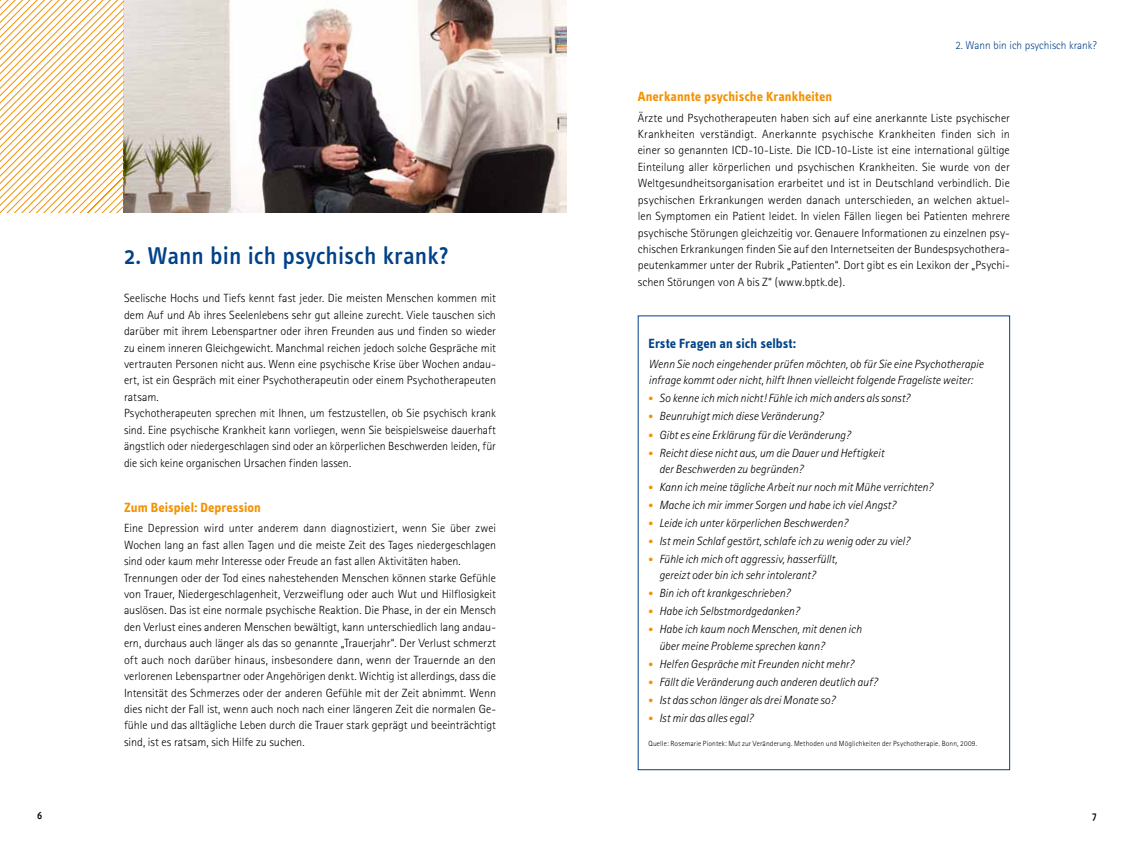
<style>
.page{position:relative;width:1134px;height:851px;background:#fff}
.page>*{position:absolute;margin:0;border:0;box-sizing:border-box;transform-origin:0 0}
.t1{font:500 25px "Info Text";color:#004288}
.t2{font:13.75px "Info Text Bold Tf";letter-spacing:.005em;color:#f39100}
.t3{font:13.75px "Info Text Bold Tf";color:#004288}
.t4{font:300 11.88px/16.4px "Rotis Sans Serif";color:#000}
.t5{font:italic 300 11.88px/16.2px "Rotis Sans Serif";letter-spacing:-.005em;color:#000}
.t6{font:300 11.25px "Rotis Sans Serif";color:#004288}
.t7{font:700 11.25px "Delicious";color:#000}
.t8{font:300 7.5px "Rotis Sans Serif";letter-spacing:.015em;color:#000}
.s1{font-style:normal;font-size:10px;color:#f39100}
</style>
<div class="page">
<img style="left:123px;top:0;width:444px;height:213px">
<svg style="left:0;top:0;width:123px;height:213px"></svg>
<h1 class="t1" style="left:124px;top:242px;width:326px">2. Wann bin ich psychisch krank?</h1>
<p class="t4" style="left:124px;top:290px;width:374px">Seelische Hochs und Tiefs kennt fast jeder. Die meisten Menschen kommen mit dem Auf und Ab ihres Seelenlebens sehr gut alleine zurecht. Viele tauschen sich darüber mit ihrem Lebenspartner oder ihren Freunden aus und finden so wieder zu einem inneren Gleichgewicht. Manchmal reichen jedoch solche Gespräche mit vertrauten Personen nicht aus. Wenn eine psychische Krise über Wochen andau&shy;ert, ist ein Gespräch mit einer Psychotherapeutin oder einem Psychotherapeuten ratsam.<br>Psychotherapeuten sprechen mit Ihnen, um festzustellen, ob Sie psychisch krank sind. Eine psychische Krankheit kann vorliegen, wenn Sie beispielsweise dauerhaft ängstlich oder niedergeschlagen sind oder an körperlichen Beschwerden leiden, für die sich keine organischen Ursachen finden lassen.</p>
<p class="t2" style="left:124px;top:499px;width:138px">Zum Beispiel: Depression</p>
<p class="t4" style="left:124px;top:520px;width:374px">Eine Depression wird unter anderem dann diagnostiziert, wenn Sie über zwei Wochen lang an fast allen Tagen und die meiste Zeit des Tages niedergeschlagen sind oder kaum mehr Interesse oder Freude an fast allen Aktivitäten haben.<br>Trennungen oder der Tod eines nahestehenden Menschen können starke Gefühle von Trauer, Niedergeschlagenheit, Verzweiflung oder auch Wut und Hilflosigkeit auslösen. Das ist eine normale psychische Reaktion. Die Phase, in der ein Mensch den Verlust eines anderen Menschen bewältigt, kann unterschiedlich lang andau&shy;ern, durchaus auch länger als das so genannte „Trauerjahr“. Der Verlust schmerzt oft auch noch darüber hinaus, insbesondere dann, wenn der Trauernde an den verlorenen Lebenspartner oder Angehörigen denkt. Wichtig ist allerdings, dass die Intensität des Schmerzes oder der anderen Gefühle mit der Zeit abnimmt. Wenn dies nicht der Fall ist, wenn auch noch nach einer längeren Zeit die normalen Ge&shy;fühle und das alltägliche Leben durch die Trauer stark geprägt und beeinträchtigt sind, ist es ratsam, sich Hilfe zu suchen.</p>
<p class="t6" style="left:955px;top:39px;width:143px">2. Wann bin ich psychisch krank?</p>
<p class="t2" style="left:638px;top:89px;width:196px">Anerkannte psychische Krankheiten</p>
<p class="t4" style="left:638px;top:109px;width:374px;text-align:justify">Ärzte und Psychotherapeuten haben sich auf eine anerkannte Liste psychischer Krankheiten verständigt. Anerkannte psychische Krankheiten finden sich in einer so genannten ICD-10-Liste. Die ICD-10-Liste ist eine international gültige Einteilung aller körperlichen und psychischen Krankheiten. Sie wurde von der Weltgesundheitsorganisation erarbeitet und ist in Deutschland verbindlich. Die psychischen Erkrankungen werden danach unterschieden, an welchen aktuel&shy;len Symptomen ein Patient leidet. In vielen Fällen liegen bei Patienten mehrere psychische Störungen gleichzeitig vor. Genauere Informationen zu einzelnen psy&shy;chischen Erkrankungen finden Sie auf den Internetseiten der Bundespsychothera&shy;peutenkammer unter der Rubrik „Patienten“. Dort gibt es ein Lexikon der „Psychi&shy;schen Störungen von A bis Z“ (www.bptk.de).</p>
<p class="t3" style="left:648px;top:335px;width:149px">Erste Fragen an sich selbst:</p>
<p class="t5" style="left:648px;top:356px;width:336px">Wenn Sie noch eingehender prüfen möchten, ob für Sie eine Psychotherapie infrage kommt oder nicht, hilft Ihnen vielleicht folgende Frageliste weiter:</p>
<p class="t5" style="left:648px;top:390px;width:263px"><span class="s1">•</span> So kenne ich mich nicht! Fühle ich mich anders als sonst?</p>
<p class="t5" style="left:648px;top:408px;width:176px"><span class="s1">•</span> Beunruhigt mich diese Veränderung?</p>
<p class="t5" style="left:648px;top:426px;width:203px"><span class="s1">•</span> Gibt es eine Erklärung für die Veränderung?</p>
<p class="t5" style="left:659px;top:444px;width:227px;text-indent:-11px"><span class="s1">•</span> Reicht diese nicht aus, um die Dauer und Heftigkeit der Beschwerden zu begründen?</p>
<p class="t5" style="left:648px;top:479px;width:286px"><span class="s1">•</span> Kann ich meine tägliche Arbeit nur noch mit Mühe verrichten?</p>
<p class="t5" style="left:648px;top:497px;width:249px"><span class="s1">•</span> Mache ich mir immer Sorgen und habe ich viel Angst?</p>
<p class="t5" style="left:648px;top:515px;width:201px"><span class="s1">•</span> Leide ich unter körperlichen Beschwerden?</p>
<p class="t5" style="left:648px;top:533px;width:263px"><span class="s1">•</span> Ist mein Schlaf gestört, schlafe ich zu wenig oder zu viel?</p>
<p class="t5" style="left:659px;top:551px;width:180px;text-indent:-11px"><span class="s1">•</span> Fühle ich mich oft aggressiv, hasserfüllt, gereizt oder bin ich sehr intolerant?</p>
<p class="t5" style="left:648px;top:585px;width:143px"><span class="s1">•</span> Bin ich oft krankgeschrieben?</p>
<p class="t5" style="left:648px;top:603px;width:152px"><span class="s1">•</span> Habe ich Selbstmordgedanken?</p>
<p class="t5" style="left:659px;top:621px;width:204px;text-indent:-11px"><span class="s1">•</span> Habe ich kaum noch Menschen, mit denen ich über meine Probleme sprechen kann?</p>
<p class="t5" style="left:648px;top:655px;width:207px"><span class="s1">•</span> Helfen Gespräche mit Freunden nicht mehr?</p>
<p class="t5" style="left:648px;top:673px;width:230px"><span class="s1">•</span> Fällt die Veränderung auch anderen deutlich auf?</p>
<p class="t5" style="left:648px;top:691px;width:188px"><span class="s1">•</span> Ist das schon länger als drei Monate so?</p>
<p class="t5" style="left:648px;top:709px;width:106px"><span class="s1">•</span> Ist mir das alles egal?</p>
<p class="t8" style="left:648px;top:739px;width:330px">Quelle: Rosemarie Piontek: Mut zur Veränderung. Methoden und Möglichkeiten der Psychotherapie. Bonn, 2009.</p>
<p class="t7" style="left:37px;top:808px;width:7px">6</p>
<p class="t7" style="left:1092px;top:808px;width:7px">7</p>
</div>
